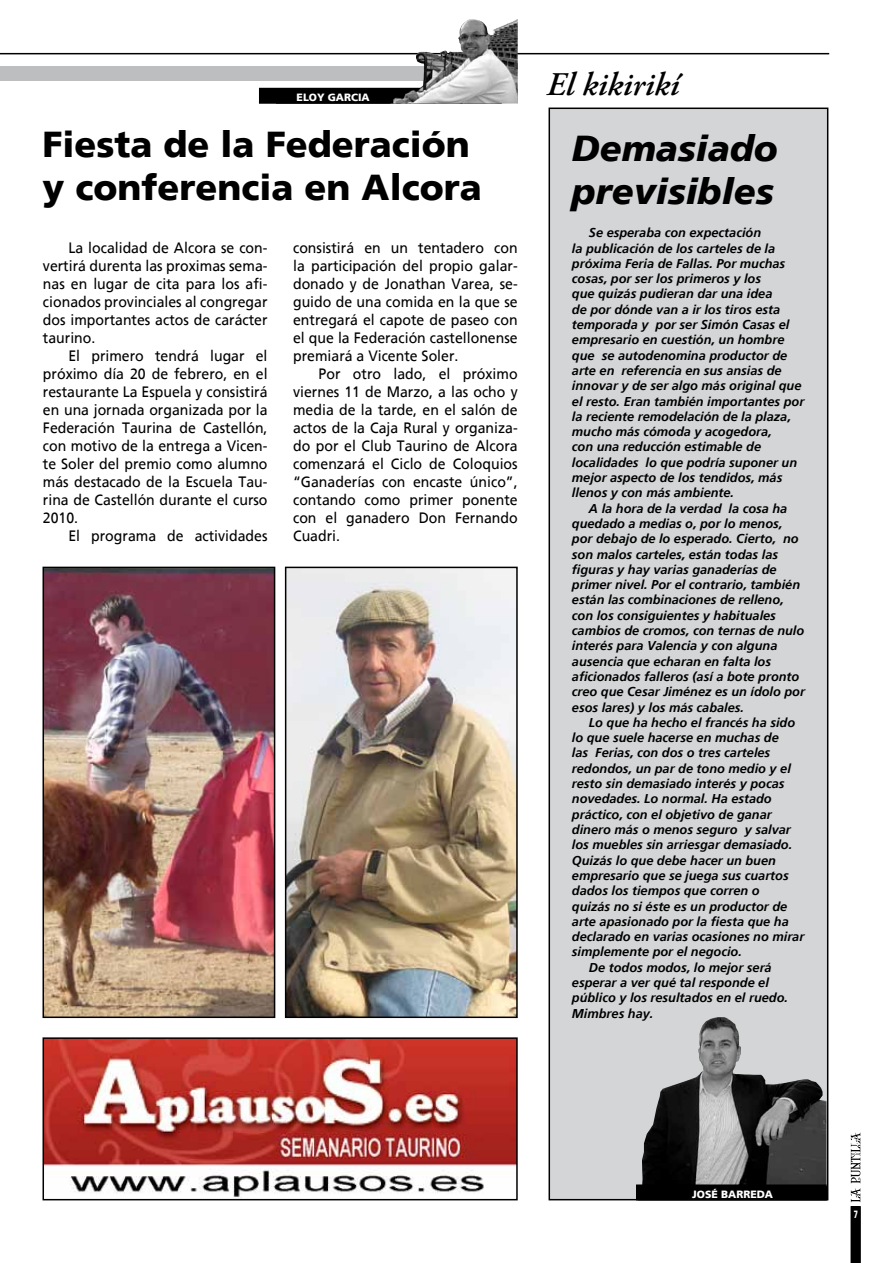
<style>
.page{position:relative;width:893px;height:1263px;background:#fff}
.page>*{position:absolute;margin:0;border:0;box-sizing:border-box;transform-origin:0 0}
.t1{font:900 36px/43.2px "Frutiger";color:#000}
.t2{font:italic 900 36px/43.2px "Frutiger";color:#000}
.t3{font:italic 600 33px "Adobe Garamond Pro";color:#000}
.t4{font:15px/18px "Frutiger";color:#000;text-align:justify;scale:.94 1}
.t5{font:italic 700 12.75px/15.3px "Frutiger Linotype";color:#000}
.t6{font:900 10.5px "Frutiger";color:#fff}
.t7{font:900 10.5px "Frutiger";color:#fff;scale:.65 1}
</style>
<div class="page">
<hr style="left:0;top:53px;width:829px;height:1px;background:#000">
<svg style="left:850px;top:1132px;width:11px;height:131px"></svg>
<div style="left:0;top:66px;width:486px;height:15px;background:#bcbec0"></div>
<div style="left:260px;top:89px;width:241px;height:14px;background:#000"></div>
<div style="left:259px;top:88px;width:243px;height:16px;border:2px solid #000"></div>
<div style="left:276px;top:89px;width:114px;height:15px;border:2px solid #000"></div>
<img style="left:393px;top:19px;width:125px;height:85px">
<div style="left:549px;top:108px;width:279px;height:1092px;background:#d3d5d6"></div>
<div style="left:549px;top:108px;width:279px;height:1092px;border:2px solid #000"></div>
<img style="left:642px;top:1017px;width:184px;height:167px">
<div style="left:637px;top:1185px;width:189px;height:15px;background:#000"></div>
<div style="left:636px;top:1184px;width:191px;height:16px;border:2px solid #000"></div>
<img style="left:46px;top:1040px;width:469px;height:157px">
<div style="left:43px;top:1037px;width:475px;height:163px;border:2px solid #000"></div>
<img style="left:288px;top:570px;width:227px;height:445px">
<div style="left:285px;top:567px;width:233px;height:451px;border:2px solid #000"></div>
<img style="left:46px;top:570px;width:226px;height:445px">
<div style="left:43px;top:567px;width:232px;height:451px;border:2px solid #000"></div>
<p class="t6" style="left:297px;top:91px;width:75px">ELOY GARCIA</p>
<h1 class="t1" style="left:43px;top:122px;width:441px">Fiesta de la Federación y conferencia en Alcora</h1>
<p class="t4" style="left:43px;top:239px;width:240px;text-indent:26px">La localidad de Alcora se con&shy;vertirá durenta las proximas sema&shy;nas en lugar de cita para los afi&shy;cionados provinciales al congregar dos importantes actos de carácter taurino.</p>
<p class="t4" style="left:43px;top:347px;width:240px;text-indent:26px">El primero tendrá lugar el próximo día 20 de febrero, en el restaurante La Espuela y consistirá en una jornada organizada por la Federación Taurina de Castellón, con motivo de la entrega a Vicen&shy;te Soler del premio como alumno más destacado de la Escuela Tau&shy;rina de Castellón durante el curso 2010.</p>
<p class="t4" style="left:68px;top:527px;width:213px">El programa de actividades</p>
<p class="t4" style="left:293px;top:239px;width:240px">consistirá en un tentadero con la participación del propio galar&shy;donado y de Jonathan Varea, se&shy;guido de una comida en la que se entregará el capote de paseo con el que la Federación castellonense premiará a Vicente Soler.</p>
<p class="t4" style="left:293px;top:365px;width:240px;text-indent:26px">Por otro lado, el próximo viernes 11 de Marzo, a las ocho y media de la tarde, en el salón de actos de la Caja Rural y organiza&shy;do por el Club Taurino de Alcora comenzará el Ciclo de Coloquios “Ganaderías con encaste único”, contando como primer ponente con el ganadero Don Fernando Cuadri.</p>
<h2 class="t3" style="left:546px;top:66px;width:134px">El kikirikí</h2>
<h1 class="t2" style="left:572px;top:126px;width:207px">Demasiado previsibles</h1>
<p class="t5" style="left:572px;top:225px;width:234px;text-indent:17px">Se esperaba con expectación<br>la publicación de los carteles de la próxima Feria de Fallas. Por muchas cosas, por ser los primeros y los<br>que quizás pudieran dar una idea<br>de por dónde van a ir los tiros esta temporada y por ser Simón Casas el empresario en cuestión, un hombre que se autodenomina productor de arte en referencia en sus ansias de innovar y de ser algo más original que el resto. Eran también importantes por la reciente remodelación de la plaza, mucho más cómoda y acogedora,<br>con una reducción estimable de localidades lo que podría suponer un mejor aspecto de los tendidos, más llenos y con más ambiente.</p>
<p class="t5" style="left:572px;top:500px;width:235px;text-indent:17px">A la hora de la verdad la cosa ha quedado a medias o, por lo menos, por debajo de lo esperado. Cierto, no son malos carteles, están todas las figuras y hay varias ganaderías de primer nivel. Por el contrario, también están las combinaciones de relleno, con los consiguientes y habituales cambios de cromos, con ternas de nulo interés para Valencia y con alguna ausencia que echaran en falta los aficionados falleros (así a bote pronto creo que Cesar Jiménez es un ídolo por esos lares) y los más cabales.</p>
<p class="t5" style="left:589px;top:715px;width:208px">Lo que ha hecho el francés ha sido</p>
<p class="t5" style="left:572px;top:730px;width:208px">lo que suele hacerse en muchas de</p>
<p class="t5" style="left:572px;top:745px;width:200px">las Ferias, con dos o tres carteles</p>
<p class="t5" style="left:572px;top:760px;width:220px">redondos, un par de tono medio y el</p>
<p class="t5" style="left:572px;top:776px;width:214px">resto sin demasiado interés y pocas</p>
<p class="t5" style="left:572px;top:791px;width:201px">novedades. Lo normal. Ha estado</p>
<p class="t5" style="left:572px;top:806px;width:201px">práctico, con el objetivo de ganar</p>
<p class="t5" style="left:572px;top:822px;width:220px">dinero más o menos seguro y salvar</p>
<p class="t5" style="left:572px;top:837px;width:222px">los muebles sin arriesgar demasiado.</p>
<p class="t5" style="left:572px;top:852px;width:206px">Quizás lo que debe hacer un buen</p>
<p class="t5" style="left:572px;top:868px;width:218px">empresario que se juega sus cuartos</p>
<p class="t5" style="left:572px;top:883px;width:189px">dados los tiempos que corren o</p>
<p class="t5" style="left:572px;top:898px;width:217px">quizás no si éste es un productor de</p>
<p class="t5" style="left:572px;top:913px;width:218px">arte apasionado por la fiesta que ha</p>
<p class="t5" style="left:572px;top:929px;width:234px">declarado en varias ocasiones no mirar</p>
<p class="t5" style="left:572px;top:944px;width:172px">simplemente por el negocio.</p>
<p class="t5" style="left:589px;top:959px;width:184px">De todos modos, lo mejor será</p>
<p class="t5" style="left:572px;top:975px;width:198px">esperar a ver qué tal responde el</p>
<p class="t5" style="left:572px;top:990px;width:218px">público y los resultados en el ruedo.</p>
<p class="t5" style="left:572px;top:1005px;width:83px">Mimbres hay.</p>
<p class="t6" style="left:692px;top:1187px;width:82px">JOSÉ BARREDA</p>
<p class="t7" style="left:854px;top:1207px;width:8px">7</p>
</div>
